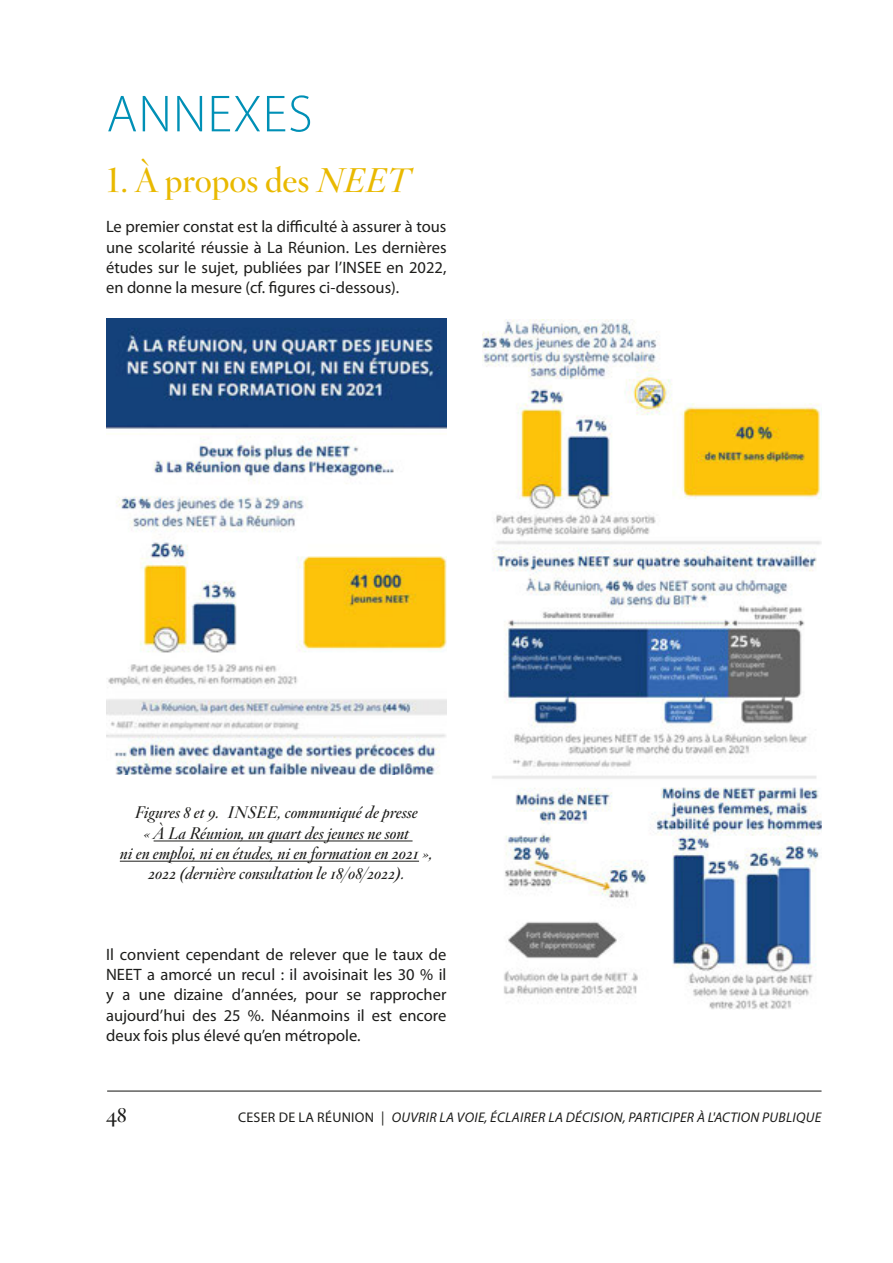
<style>
.page{position:relative;width:893px;height:1263px;background:#fff}
.page>*{position:absolute;margin:0;border:0;box-sizing:border-box;transform-origin:0 0}
.Chapitre_HORS_PARTIE{font:300 52.5px "Myriad Pro";letter-spacing:.02em;color:#0090b6}
.TITRE_hoefler{font:33.75px "Hoefler Titlingpro";color:#e9b900}
.t1{font:21px "Hoefler Titlingpro";color:#1d1d1b}
.t2{font:16.5px/20.2px "Myriad Pro";color:#1d1d1b;text-align:justify}
.Légende{font:italic 16.5px/20.2px "Hoefler Titlingpro";color:#1d1d1b;text-align:center}
.t3{font:italic 14.1px "Myriad Pro";letter-spacing:.02em;color:#1d1d1b}
.s1{font-style:italic}
.s2{font-style:normal}
</style>
<div class="page">
<hr style="left:107px;top:1090px;width:714px;height:1px;background:#1d1d1b">
<hr style="left:154px;top:841px;width:259px;height:1px;background:#1d1d1b">
<hr style="left:120px;top:861px;width:299px;height:1px;background:#1d1d1b">
<img style="left:106px;top:319px;width:340px;height:456px">
<img style="left:482px;top:320px;width:339px;height:689px">
<p class="Chapitre_HORS_PARTIE" style="left:107px;top:82px;width:207px">ANNEXES</p>
<p class="TITRE_hoefler" style="left:106px;top:158px;width:305px">1. À propos des <span class="s1">NEET</span></p>
<p class="t2" style="left:106px;top:216px;width:342px">Le premier constat est la difficulté à assurer à tous une scolarité réussie à La Réunion. Les dernières études sur le sujet, publiées par l’INSEE en 2022, en donne la mesure (cf. figures ci-dessous).</p>
<p class="Légende" style="left:120px;top:804px;width:314px">Figures 8 et 9. INSEE, communiqué de presse<br>« À La Réunion, un quart des jeunes ne sont<br>ni en emploi, ni en études, ni en formation en 2021 », 2022 (dernière consultation le 18/08/2022).</p>
<p class="t2" style="left:106px;top:944px;width:342px">Il convient cependant de relever que le taux de NEET a amorcé un recul : il avoisinait les 30 % il y a une dizaine d’années, pour se rapprocher aujourd’hui des 25 %. Néanmoins il est encore deux fois plus élevé qu’en métropole.</p>
<p class="t1" style="left:106px;top:1100px;width:22px">48</p>
<p class="t3" style="left:238px;top:1108px;width:585px"><span class="s2">CESER DE LA RÉUNION |</span> OUVRIR LA VOIE, ÉCLAIRER LA DÉCISION, PARTICIPER À L'ACTION PUBLIQUE</p>
</div>
